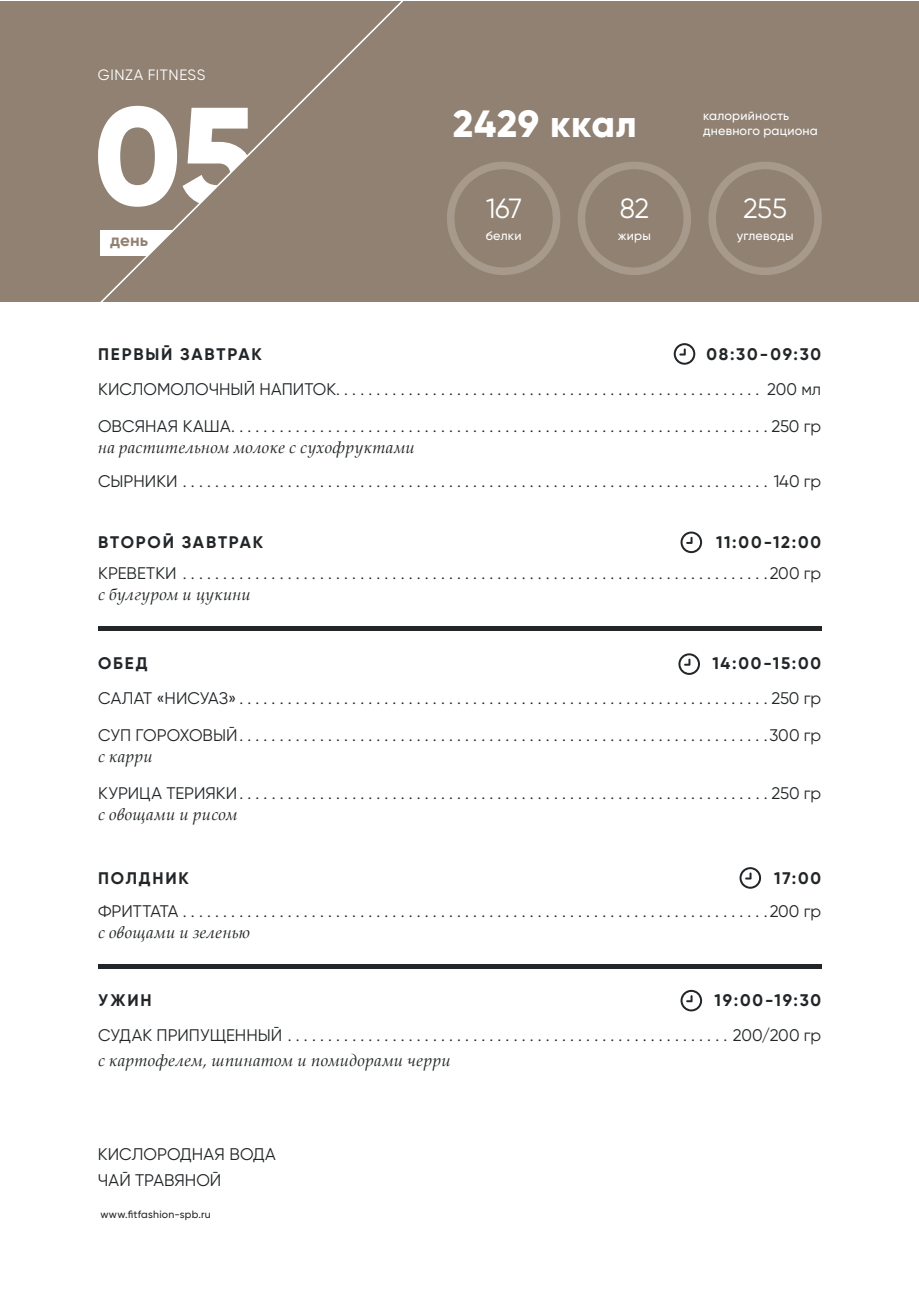
<style>
.page{position:relative;width:919px;height:1289px;background:#fff}
.page>*{position:absolute;margin:0;border:0;box-sizing:border-box;transform-origin:0 0}
.t1{font:800 138.6px "Gilroy";color:#fff}
.t2{font:800 37.95px "Gilroy";letter-spacing:.02em;color:#fff}
.t3{font:27.75px "Gilroy";letter-spacing:-.015em;color:#fff}
.t4{font:16.8px/25.2px "Gilroy";color:#222628}
.t5{font:italic 16.8px "Book Antiqua";letter-spacing:.02em;color:#222628}
.t6{font:700 16.8px "Gilroy";letter-spacing:.11em;color:#222628}
.t7{font:700 16.8px "Gilroy";color:#908172}
.t8{font:15px "Gilroy";letter-spacing:.035em;color:#fff}
.t9{font:500 12.6px/15.1px "Gilroy";letter-spacing:.015em;color:#fff}
.t10{font:500 10.5px "Gilroy";letter-spacing:.02em;color:#222527}
</style>
<div class="page">
<div style="left:0;top:1px;width:918px;height:300px;background:#908172"></div>
<svg style="left:447px;top:162px;width:113px;height:113px"></svg>
<svg style="left:578px;top:162px;width:113px;height:113px"></svg>
<svg style="left:708px;top:162px;width:113px;height:113px"></svg>
<svg style="left:83px;top:1px;width:328px;height:301px"></svg>
<svg style="left:100px;top:230px;width:86px;height:25px;fill:#fff"></svg>
<div style="left:98px;top:626px;width:723px;height:5px;background:#222628"></div>
<hr style="left:98px;top:964px;width:723px;height:4px;background:#222628">
<svg style="left:673px;top:343px;width:22px;height:22px"></svg>
<svg style="left:680px;top:531px;width:22px;height:22px"></svg>
<svg style="left:678px;top:653px;width:22px;height:22px"></svg>
<svg style="left:739px;top:867px;width:22px;height:21px"></svg>
<svg style="left:680px;top:989px;width:22px;height:22px"></svg>
<p class="t8" style="left:98px;top:65px;width:109px">GINZA FITNESS</p>
<h1 class="t1" style="left:94px;top:69px;width:164px">05</h1>
<p class="t7" style="left:110px;top:229px;width:39px">день</p>
<h2 class="t2" style="left:453px;top:99px;width:185px">2429 ккал</h2>
<p class="t9" style="left:703px;top:108px;width:116px">калорийность дневного рациона</p>
<h3 class="t3" style="left:486px;top:191px;width:38px">167</h3>
<h3 class="t3" style="left:619px;top:191px;width:31px">82</h3>
<h3 class="t3" style="left:743px;top:191px;width:45px">255</h3>
<p class="t9" style="left:485px;top:228px;width:37px">белки</p>
<p class="t9" style="left:618px;top:228px;width:34px">жиры</p>
<p class="t9" style="left:736px;top:228px;width:58px">углеводы</p>
<p class="t6" style="left:98px;top:344px;width:165px">ПЕРВЫЙ ЗАВТРАК</p>
<p class="t6" style="left:706px;top:344px;width:116px">08:30-09:30</p>
<p class="t4" style="left:98px;top:376px;width:724px">КИСЛОМОЛОЧНЫЙ НАПИТОК. . . . . . . . . . . . . . . . . . . . . . . . . . . . . . . . . . . . . . . . . . . . . . . . . . . . . 200 мл</p>
<p class="t4" style="left:98px;top:413px;width:724px">ОВСЯНАЯ КАША. . . . . . . . . . . . . . . . . . . . . . . . . . . . . . . . . . . . . . . . . . . . . . . . . . . . . . . . . . . . . . . . . . . 250 гр</p>
<p class="t5" style="left:98px;top:435px;width:318px">на растительном молоке с сухофруктами</p>
<p class="t4" style="left:98px;top:468px;width:724px">СЫРНИКИ . . . . . . . . . . . . . . . . . . . . . . . . . . . . . . . . . . . . . . . . . . . . . . . . . . . . . . . . . . . . . . . . . . . . . . . . . 140 гр</p>
<p class="t6" style="left:98px;top:532px;width:167px">ВТОРОЙ ЗАВТРАК</p>
<p class="t6" style="left:716px;top:532px;width:107px">11:00-12:00</p>
<p class="t4" style="left:98px;top:560px;width:724px">КРЕВЕТКИ . . . . . . . . . . . . . . . . . . . . . . . . . . . . . . . . . . . . . . . . . . . . . . . . . . . . . . . . . . . . . . . . . . . . . . . . .200 гр</p>
<p class="t5" style="left:98px;top:583px;width:154px">с булгуром и цукини</p>
<p class="t6" style="left:98px;top:653px;width:51px">ОБЕД</p>
<p class="t6" style="left:712px;top:653px;width:110px">14:00-15:00</p>
<p class="t4" style="left:98px;top:685px;width:724px">САЛАТ «НИСУАЗ» . . . . . . . . . . . . . . . . . . . . . . . . . . . . . . . . . . . . . . . . . . . . . . . . . . . . . . . . . . . . . . . . . . 250 гр</p>
<p class="t4" style="left:98px;top:722px;width:724px">СУП ГОРОХОВЫЙ. . . . . . . . . . . . . . . . . . . . . . . . . . . . . . . . . . . . . . . . . . . . . . . . . . . . . . . . . . . . . . . . . .300 гр</p>
<p class="t5" style="left:98px;top:744px;width:56px">с карри</p>
<p class="t4" style="left:98px;top:780px;width:724px">КУРИЦА ТЕРИЯКИ. . . . . . . . . . . . . . . . . . . . . . . . . . . . . . . . . . . . . . . . . . . . . . . . . . . . . . . . . . . . . . . . . . 250 гр</p>
<p class="t5" style="left:98px;top:802px;width:141px">с овощами и рисом</p>
<p class="t6" style="left:98px;top:867px;width:92px">ПОЛДНИК</p>
<p class="t6" style="left:774px;top:867px;width:48px">17:00</p>
<p class="t4" style="left:98px;top:898px;width:724px">ФРИТТАТА . . . . . . . . . . . . . . . . . . . . . . . . . . . . . . . . . . . . . . . . . . . . . . . . . . . . . . . . . . . . . . . . . . . . . . . . .200 гр</p>
<p class="t5" style="left:98px;top:920px;width:153px">с овощами и зеленью</p>
<p class="t6" style="left:98px;top:989px;width:55px">УЖИН</p>
<p class="t6" style="left:714px;top:989px;width:108px">19:00-19:30</p>
<p class="t4" style="left:98px;top:1022px;width:724px">СУДАК ПРИПУЩЕННЫЙ . . . . . . . . . . . . . . . . . . . . . . . . . . . . . . . . . . . . . . . . . . . . . . . . . . . . . . . 200/200 гр</p>
<p class="t5" style="left:98px;top:1048px;width:354px">с картофелем, шпинатом и помидорами черри</p>
<p class="t4" style="left:98px;top:1141px;width:179px">КИСЛОРОДНАЯ ВОДА<br>ЧАЙ ТРАВЯНОЙ</p>
<p class="t10" style="left:100px;top:1207px;width:112px">www.fitfashion-spb.ru</p>
</div>
